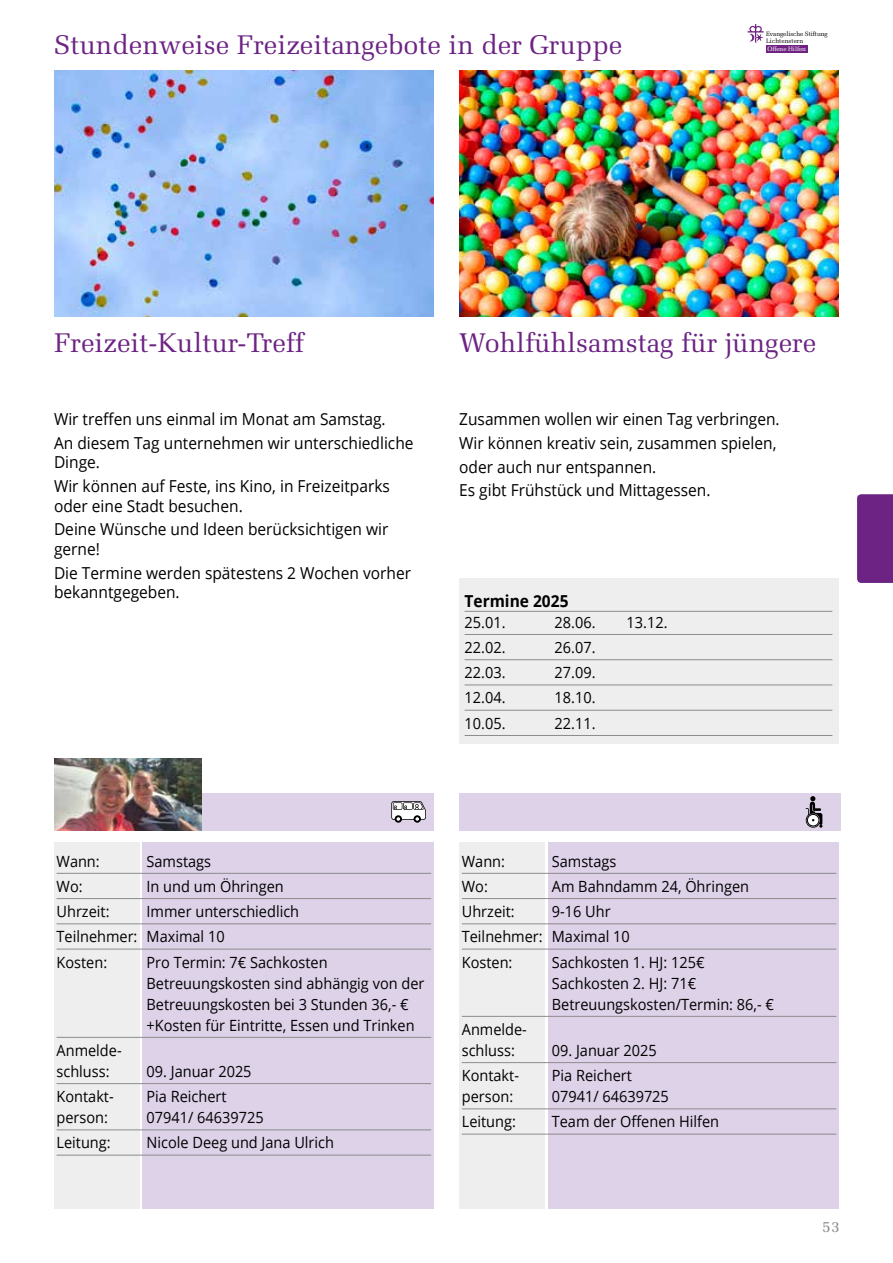
<style>
.page{position:relative;width:893px;height:1263px;background:#fff}
.page>*{position:absolute;margin:0;border:0;box-sizing:border-box;transform-origin:0 0}
.t1{font:27px "Melior LT Std";color:#6c2383}
.t2{font:16.5px/23.7px "Open Sans";color:#000;scale:.94 1}
.t3{font:700 16.5px "Open Sans";color:#000;scale:.94 1}
.t4{font:15.75px "Melior LT Std";color:#8c8c8b}
.t5{font:15.45px/21px "Open Sans";color:#000;scale:.94 1}
.t6{font:6.3px/7.1px "Melior LT Std";letter-spacing:-.005em;color:#000}
.t7{font:6.3px "Melior LT Std";letter-spacing:-.01em;color:#fff}
</style>
<div class="page">
<div style="left:459px;top:578px;width:380px;height:166px;background:#eee"></div>
<div style="left:54px;top:842px;width:85px;height:367px;background:#eee"></div>
<div style="left:54px;top:793px;width:380px;height:37px;background:#ded2e9"></div>
<img style="left:54px;top:71px;width:380px;height:246px">
<div style="left:142px;top:842px;width:292px;height:367px;background:#ded2e9"></div>
<img style="left:459px;top:71px;width:380px;height:246px">
<hr style="left:57px;top:873px;width:374px;height:1px;background:#8c8c8b">
<hr style="left:57px;top:898px;width:374px;height:1px;background:#8c8c8b">
<hr style="left:57px;top:923px;width:374px;height:1px;background:#8c8c8b">
<hr style="left:57px;top:949px;width:374px;height:1px;background:#8c8c8b">
<hr style="left:57px;top:1037px;width:374px;height:1px;background:#8c8c8b">
<hr style="left:57px;top:1083px;width:374px;height:1px;background:#8c8c8b">
<hr style="left:57px;top:1129px;width:374px;height:1px;background:#8c8c8b">
<hr style="left:57px;top:1155px;width:374px;height:1px;background:#8c8c8b">
<div style="left:459px;top:793px;width:382px;height:37px;background:#ded2e9"></div>
<div style="left:459px;top:842px;width:85px;height:367px;background:#eee"></div>
<hr style="left:465px;top:611px;width:367px;height:1px;background:#8c8c8b">
<hr style="left:465px;top:634px;width:367px;height:1px;background:#8c8c8b">
<hr style="left:465px;top:659px;width:367px;height:1px;background:#8c8c8b">
<hr style="left:465px;top:685px;width:367px;height:1px;background:#8c8c8b">
<hr style="left:465px;top:710px;width:367px;height:1px;background:#8c8c8b">
<hr style="left:465px;top:735px;width:367px;height:1px;background:#8c8c8b">
<div style="left:549px;top:842px;width:290px;height:367px;background:#ded2e9"></div>
<hr style="left:462px;top:873px;width:374px;height:1px;background:#8c8c8b">
<hr style="left:462px;top:898px;width:374px;height:1px;background:#8c8c8b">
<hr style="left:462px;top:923px;width:374px;height:1px;background:#8c8c8b">
<hr style="left:462px;top:949px;width:374px;height:1px;background:#8c8c8b">
<hr style="left:462px;top:1016px;width:374px;height:1px;background:#8c8c8b">
<hr style="left:462px;top:1062px;width:374px;height:1px;background:#8c8c8b">
<hr style="left:462px;top:1108px;width:374px;height:1px;background:#8c8c8b">
<hr style="left:462px;top:1134px;width:374px;height:1px;background:#8c8c8b">
<svg style="left:748px;top:24px;width:16px;height:19px"></svg>
<div style="left:766px;top:45px;width:42px;height:7px;background:#702283"></div>
<svg style="left:391px;top:801px;width:35px;height:22px"></svg>
<svg style="left:805px;top:796px;width:17px;height:32px"></svg>
<img style="left:54px;top:759px;width:147px;height:71px">
<div style="left:857px;top:494px;width:36px;height:89px;background:#6c2383"></div>
<h1 class="t1" style="left:54px;top:29px;width:570px">Stundenweise Freizeitangebote in der Gruppe</h1>
<p class="t6" style="left:766px;top:30px;width:63px">Evangelische Stiftung<br>Lichtenstern</p>
<p class="t7" style="left:767px;top:45px;width:40px">Offene Hilfen</p>
<h1 class="t1" style="left:54px;top:327px;width:251px">Freizeit-Kultur-Treff</h1>
<p class="t2" style="left:54px;top:407px;width:384px">Wir treffen uns einmal im Monat am Samstag.<br>An diesem Tag unternehmen wir unterschiedliche</p>
<p class="t2" style="left:54px;top:450px;width:359px">Dinge.<br>Wir können auf Feste, ins Kino, in Freizeitparks</p>
<p class="t2" style="left:54px;top:493px;width:357px">oder eine Stadt besuchen.<br>Deine Wünsche und Ideen berücksichtigen wir</p>
<p class="t2" style="left:54px;top:537px;width:381px">gerne!<br>Die Termine werden spätestens 2 Wochen vorher</p>
<p class="t2" style="left:54px;top:580px;width:135px">bekanntgegeben.</p>
<h1 class="t1" style="left:459px;top:327px;width:358px">Wohlfühlsamstag für jüngere</h1>
<p class="t2" style="left:459px;top:407px;width:342px">Zusammen wollen wir einen Tag verbringen.<br>Wir können kreativ sein, zusammen spielen, oder auch nur entspannen.<br>Es gibt Frühstück und Mittagessen.</p>
<p class="t3" style="left:465px;top:589px;width:112px">Termine 2025</p>
<p class="t5" style="left:465px;top:611px;width:45px">25.01.</p>
<p class="t5" style="left:555px;top:611px;width:45px">28.06.</p>
<p class="t5" style="left:627px;top:611px;width:45px">13.12.</p>
<p class="t5" style="left:465px;top:636px;width:45px">22.02.</p>
<p class="t5" style="left:555px;top:636px;width:45px">26.07.</p>
<p class="t5" style="left:465px;top:662px;width:45px">22.03.</p>
<p class="t5" style="left:555px;top:662px;width:45px">27.09.</p>
<p class="t5" style="left:465px;top:687px;width:45px">12.04.</p>
<p class="t5" style="left:555px;top:687px;width:45px">18.10.</p>
<p class="t5" style="left:465px;top:712px;width:45px">10.05.</p>
<p class="t5" style="left:555px;top:712px;width:45px">22.11.</p>
<p class="t5" style="left:57px;top:850px;width:47px">Wann:</p>
<p class="t5" style="left:147px;top:850px;width:70px">Samstags</p>
<p class="t5" style="left:57px;top:875px;width:29px">Wo:</p>
<p class="t5" style="left:147px;top:875px;width:147px">In und um Öhringen</p>
<p class="t5" style="left:57px;top:900px;width:58px">Uhrzeit:</p>
<p class="t5" style="left:57px;top:898px;width:260px;line-height:25.2px;text-indent:90px">Immer unterschiedlich<br>Teilnehmer: Maximal 10<br>Kosten:</p>
<p class="t5" style="left:147px;top:951px;width:297px">Pro Termin: 7€ Sachkosten Betreuungskosten sind abhängig von der Betreuungskosten bei 3 Stunden 36,- € +Kosten für Eintritte, Essen und Trinken</p>
<p class="t5" style="left:57px;top:1039px;width:71px">Anmelde&shy;schluss:</p>
<p class="t5" style="left:147px;top:1060px;width:113px">09. Januar 2025</p>
<p class="t5" style="left:57px;top:1085px;width:62px">Kontakt-</p>
<p class="t5" style="left:147px;top:1085px;width:87px">Pia Reichert</p>
<p class="t5" style="left:57px;top:1106px;width:56px">person:</p>
<p class="t5" style="left:147px;top:1106px;width:126px">07941/ 64639725</p>
<p class="t5" style="left:57px;top:1132px;width:59px">Leitung:</p>
<p class="t5" style="left:147px;top:1132px;width:201px">Nicole Deeg und Jana Ulrich</p>
<p class="t5" style="left:462px;top:850px;width:47px">Wann:</p>
<p class="t5" style="left:552px;top:850px;width:70px">Samstags</p>
<p class="t5" style="left:462px;top:875px;width:29px">Wo:</p>
<p class="t5" style="left:552px;top:875px;width:211px">Am Bahndamm 24, Öhringen</p>
<p class="t5" style="left:462px;top:900px;width:58px">Uhrzeit:</p>
<p class="t5" style="left:462px;top:898px;width:180px;line-height:25.2px;text-indent:90px">9-16 Uhr<br>Teilnehmer: Maximal 10<br>Kosten:</p>
<p class="t5" style="left:552px;top:951px;width:238px">Sachkosten 1. HJ: 125€<br>Sachkosten 2. HJ: 71€<br>Betreuungskosten/Termin: 86,- €</p>
<p class="t5" style="left:462px;top:1018px;width:71px">Anmelde&shy;schluss:</p>
<p class="t5" style="left:552px;top:1039px;width:113px">09. Januar 2025</p>
<p class="t5" style="left:462px;top:1064px;width:62px">Kontakt-</p>
<p class="t5" style="left:552px;top:1064px;width:87px">Pia Reichert</p>
<p class="t5" style="left:462px;top:1085px;width:56px">person:</p>
<p class="t5" style="left:552px;top:1085px;width:126px">07941/ 64639725</p>
<p class="t5" style="left:462px;top:1111px;width:59px">Leitung:</p>
<p class="t5" style="left:552px;top:1111px;width:180px">Team der Offenen Hilfen</p>
<p class="t4" style="left:822px;top:1217px;width:19px">53</p>
</div>
